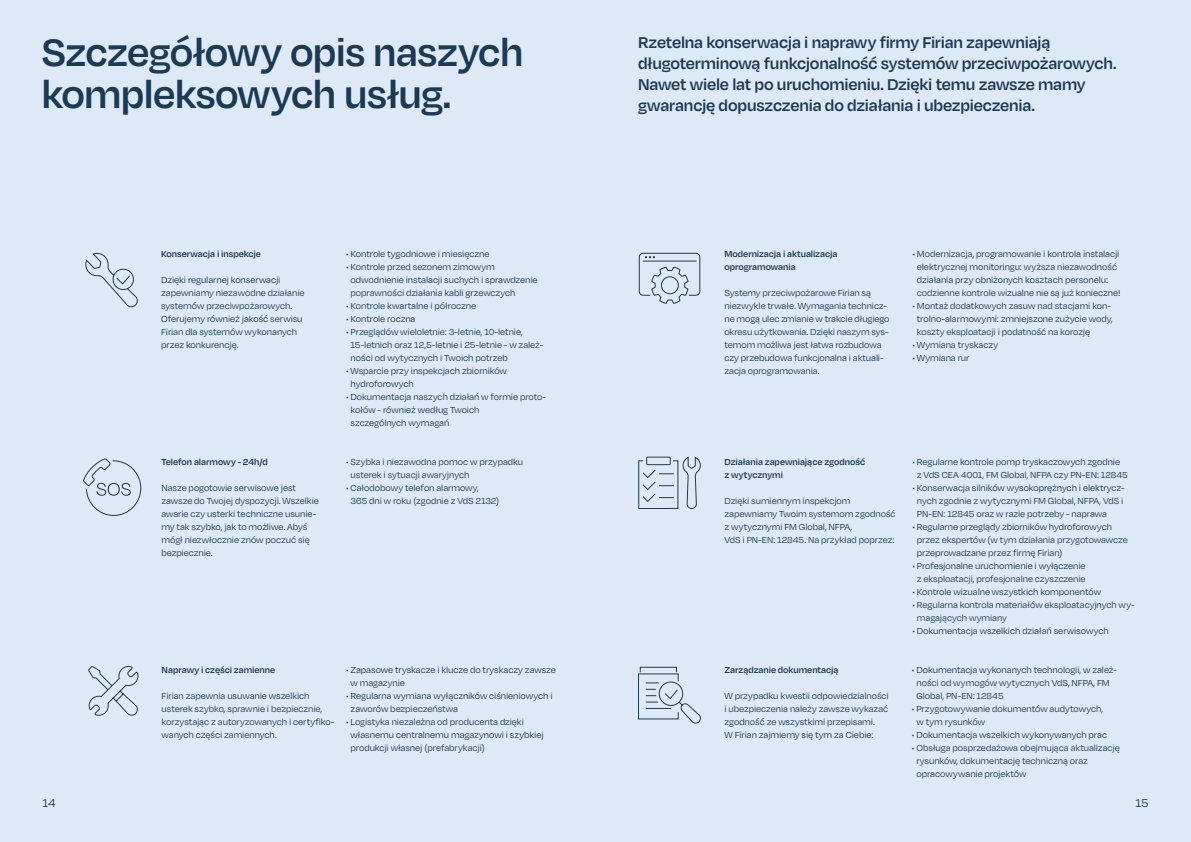
<style>
.page{position:relative;width:1191px;height:842px;background:#dde9f6}
.page>*{position:absolute;margin:0;border:0;box-sizing:border-box;transform-origin:0 0}
.t1{font:600 44px/42px "Degular";letter-spacing:-.015em;color:#1d3a54}
.t2{font:600 18px/21px "Degular";letter-spacing:-.01em;color:#1d3a54}
.t3{font:13px "Degular";color:#1d3a54}
.t4{font:10px/13px "Degular";letter-spacing:-.005em;color:#1d3a54}
.t5{font:600 10px/13px "Degular";letter-spacing:-.005em;color:#1d3a54}
</style>
<div class="page">
<svg style="left:85px;top:253px;width:53px;height:55px"></svg>
<svg style="left:83px;top:458px;width:59px;height:58px"></svg>
<svg style="left:88px;top:666px;width:51px;height:50px"></svg>
<svg style="left:638px;top:252px;width:63px;height:52px"></svg>
<svg style="left:638px;top:456px;width:63px;height:53px"></svg>
<svg style="left:638px;top:666px;width:63px;height:58px"></svg>
<h1 class="t1" style="left:41px;top:29px;width:483px">Szczegółowy opis naszych kompleksowych usług.</h1>
<p class="t5" style="left:161px;top:247px;width:101px">Konserwacja i inspekcje</p>
<p class="t4" style="left:161px;top:273px;width:145px">Dzięki regularnej konserwacji zapewniamy niezawodne działanie systemów przeciwpożarowych.<br>Oferujemy również jakość serwisu<br>Firian dla systemów wykonanych przez konkurencję.</p>
<p class="t5" style="left:161px;top:455px;width:108px">Telefon alarmowy - 24h/d</p>
<p class="t4" style="left:161px;top:481px;width:159px">Nasze pogotowie serwisowe jest zawsze do Twojej dyspozycji. Wszelkie awarie czy usterki techniczne usunie&shy;my tak szybko, jak to możliwe. Abyś mógł niezwłocznie znów poczuć się bezpiecznie.</p>
<p class="t4" style="left:346px;top:247px;width:145px">• Kontrole tygodniowe i miesięczne</p>
<p class="t4" style="left:350px;top:260px;width:188px;text-indent:-4px">• Kontrole przed sezonem zimowym odwodnienie instalacji suchych i sprawdzenie poprawności działania kabli grzewczych</p>
<p class="t4" style="left:346px;top:299px;width:132px">• Kontrole kwartalne i półroczne</p>
<p class="t4" style="left:346px;top:312px;width:71px">• Kontrole roczna</p>
<p class="t4" style="left:350px;top:325px;width:194px;text-indent:-4px">• Przeglądów wieloletnie: 3-letnie, 10-letnie,<br>15-letnich oraz 12,5-letnie i 25-letnie - w zależ&shy;ności od wytycznych i Twoich potrzeb</p>
<p class="t4" style="left:350px;top:364px;width:158px;text-indent:-4px">• Wsparcie przy inspekcjach zbiorników hydroforowych</p>
<p class="t4" style="left:350px;top:390px;width:197px;text-indent:-4px">• Dokumentacja naszych działań w formie proto&shy;kołów - również według Twoich<br>szczególnych wymagań</p>
<p class="t4" style="left:350px;top:455px;width:174px;text-indent:-4px">• Szybka i niezawodna pomoc w przypadku usterek i sytuacji awaryjnych</p>
<p class="t4" style="left:350px;top:481px;width:150px;text-indent:-4px">• Całodobowy telefon alarmowy,<br>365 dni w roku (zgodnie z VdS 2132)</p>
<p class="t5" style="left:162px;top:663px;width:115px">Naprawy i części zamienne</p>
<p class="t4" style="left:162px;top:689px;width:174px">Firian zapewnia usuwanie wszelkich usterek szybko, sprawnie i bezpiecznie, korzystając z autoryzowanych i certyfiko&shy;wanych części zamiennych.</p>
<p class="t4" style="left:350px;top:663px;width:207px;text-indent:-4px">• Zapasowe tryskacze i klucze do tryskaczy zawsze w magazynie</p>
<p class="t4" style="left:350px;top:689px;width:204px;text-indent:-4px">• Regularna wymiana wyłączników ciśnieniowych i zaworów bezpieczeństwa</p>
<p class="t4" style="left:350px;top:715px;width:195px;text-indent:-4px">• Logistyka niezależna od producenta dzięki własnemu centralnemu magazynowi i szybkiej produkcji własnej (prefabrykacji)</p>
<h2 class="t2" style="left:638px;top:31px;width:480px">Rzetelna konserwacja i naprawy firmy Firian zapewniają długoterminową funkcjonalność systemów przeciwpożarowych.<br>Nawet wiele lat po uruchomieniu. Dzięki temu zawsze mamy gwarancję dopuszczenia do działania i ubezpieczenia.</h2>
<p class="t5" style="left:724px;top:247px;width:115px">Modernizacja i aktualizacja oprogramowania</p>
<p class="t4" style="left:724px;top:286px;width:167px">Systemy przeciwpożarowe Firian są niezwykle trwałe. Wymagania technicz&shy;ne mogą ulec zmianie w trakcie długiego okresu użytkowania. Dzięki naszym sys&shy;temom możliwa jest łatwa rozbudowa czy przebudowa funkcjonalna i aktuali&shy;zacja oprogramowania.</p>
<p class="t4" style="left:917px;top:247px;width:205px;text-indent:-4px">• Modernizacja, programowanie i kontrola instalacji elektrycznej monitoringu: wyższa niezawodność działania przy obniżonych kosztach personelu: codzienne kontrole wizualne nie są już konieczne!</p>
<p class="t4" style="left:917px;top:299px;width:197px;text-indent:-4px">• Montaż dodatkowych zasuw nad stacjami kon&shy;trolno-alarmowymi: zmniejszone zużycie wody, koszty eksploatacji i podatność na korozję</p>
<p class="t4" style="left:912px;top:338px;width:87px">• Wymiana tryskaczy</p>
<p class="t4" style="left:912px;top:351px;width:59px">• Wymiana rur</p>
<p class="t5" style="left:724px;top:455px;width:142px">Działania zapewniające zgodność z wytycznymi</p>
<p class="t4" style="left:724px;top:494px;width:173px">Dzięki sumiennym inspekcjom zapewniamy Twoim systemom zgodność z wytycznymi FM Global, NFPA,<br>VdS i PN-EN: 12845. Na przykład poprzez:</p>
<p class="t5" style="left:724px;top:663px;width:116px">Zarządzanie dokumentacją</p>
<p class="t4" style="left:724px;top:689px;width:166px">W przypadku kwestii odpowiedzialności i ubezpieczenia należy zawsze wykazać zgodność ze wszystkimi przepisami.<br>W Firian zajmiemy się tym za Ciebie:</p>
<p class="t4" style="left:917px;top:455px;width:213px;text-indent:-4px">• Regularne kontrole pomp tryskaczowych zgodnie<br>z VdS CEA 4001, FM Global, NFPA czy PN-EN: 12845</p>
<p class="t4" style="left:917px;top:481px;width:209px;text-align:justify;text-indent:-4px">• Konserwacja silników wysokoprężnych i elektrycz&shy;nych zgodnie z wytycznymi FM Global, NFPA, VdS i PN-EN: 12845 oraz w razie potrzeby - naprawa</p>
<p class="t4" style="left:917px;top:520px;width:212px;text-indent:-4px">• Regularne przeglądy zbiorników hydroforowych przez ekspertów (w tym działania przygotowawcze przeprowadzane przez firmę Firian)</p>
<p class="t4" style="left:912px;top:559px;width:175px;text-align:center">• Profesjonalne uruchomienie i wyłączenie z eksploatacji, profesjonalne czyszczenie</p>
<p class="t4" style="left:912px;top:585px;width:190px">• Kontrole wizualne wszystkich komponentów</p>
<p class="t4" style="left:917px;top:598px;width:219px;text-indent:-4px">• Regularna kontrola materiałów eksploatacyjnych wy&shy;magających wymiany</p>
<p class="t4" style="left:912px;top:624px;width:198px">• Dokumentacja wszelkich działań serwisowych</p>
<p class="t4" style="left:916px;top:663px;width:202px;text-indent:-4px">• Dokumentacja wykonanych technologii, w zależ&shy;ności od wymogów wytycznych VdS, NFPA, FM<br>Global, PN-EN: 12845</p>
<p class="t4" style="left:916px;top:702px;width:188px;text-indent:-4px">• Przygotowywanie dokumentów audytowych, w tym rysunków</p>
<p class="t4" style="left:912px;top:728px;width:197px">• Dokumentacja wszelkich wykonywanych prac</p>
<p class="t4" style="left:916px;top:741px;width:205px;text-indent:-4px">• Obsługa posprzedażowa obejmująca aktualizację rysunków, dokumentację techniczną oraz opracowywanie projektów</p>
<h3 class="t3" style="left:43px;top:795px;width:14px">14</h3>
<h3 class="t3" style="left:1135px;top:795px;width:14px">15</h3>
</div>
